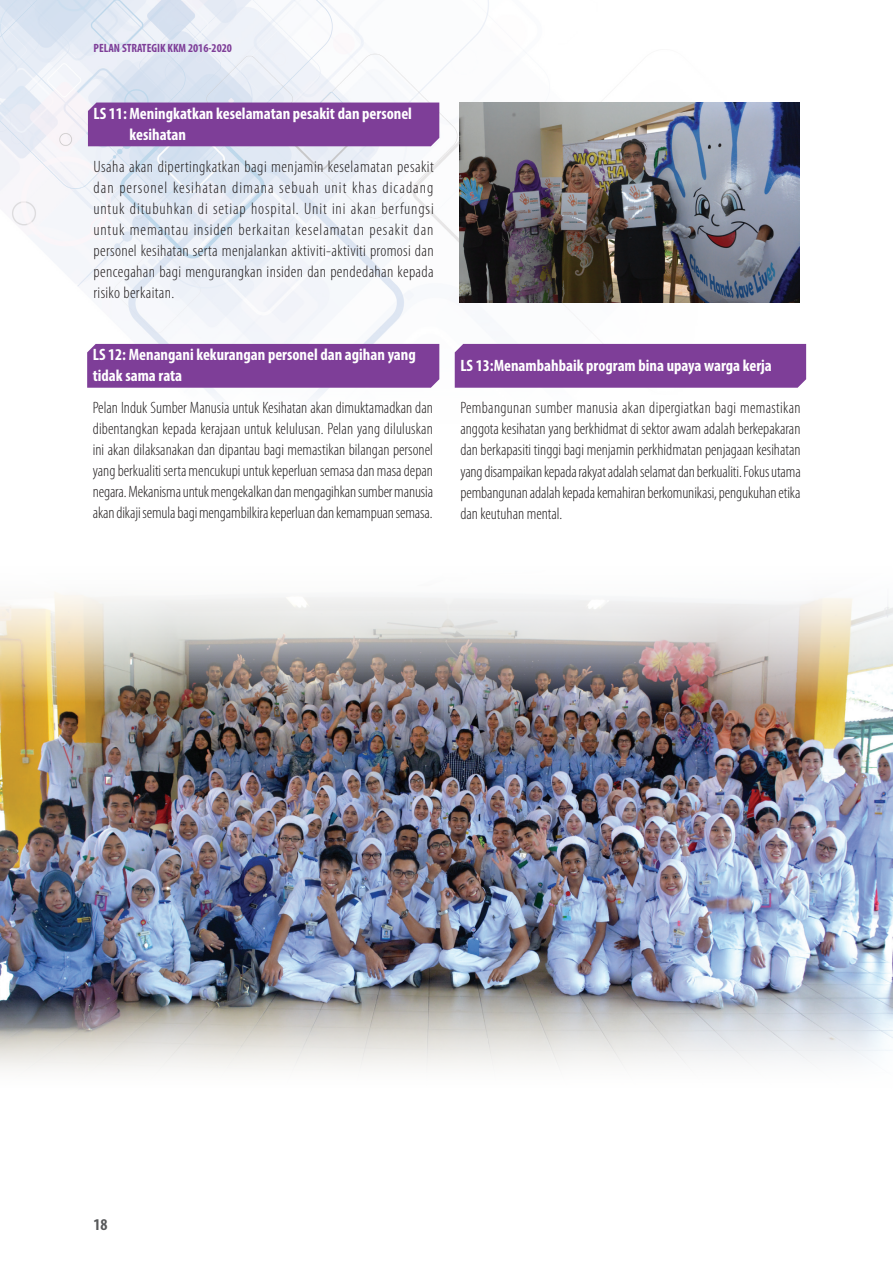
<style>
.page{position:relative;width:893px;height:1263px;background:#fff}
.page>*{position:absolute;margin:0;border:0;box-sizing:border-box;transform-origin:0 0}
.t1{font:300 condensed 16.5px/21px "Myriad Pro";letter-spacing:-.005em;color:#231f20;text-align:justify}
.t2{font:700 condensed 16.5px/21.6px "Myriad Pro";color:#fff}
.t3{font:700 condensed 16.5px "Myriad Pro";color:#57585a}
.t4{font:700 condensed 12px "Myriad Pro";color:#7e3e98}
</style>
<div class="page">
<img style="left:0;top:0;width:756px;height:399px">
<div style="left:88px;top:103px;width:351px;height:43px;background:#7e3e98"></div>
<div style="left:87px;top:344px;width:352px;height:44px;background:#7e3e98"></div>
<div style="left:455px;top:344px;width:351px;height:44px;background:#7e3e98"></div>
<img style="left:459px;top:103px;width:340px;height:200px">
<img style="left:0;top:592px;width:893px;height:478px">
<p class="t4" style="left:94px;top:41px;width:140px">PELAN STRATEGIK KKM 2016-2020</p>
<p class="t2" style="left:130px;top:102px;width:284px;text-indent:-36px">LS 11: Meningkatkan keselamatan pesakit dan personel kesihatan</p>
<p class="t1" style="left:94px;top:156px;width:342px">Usaha akan dipertingkatkan bagi menjamin keselamatan pesakit dan personel kesihatan dimana sebuah unit khas dicadang untuk ditubuhkan di setiap hospital. Unit ini akan berfungsi untuk memantau insiden berkaitan keselamatan pesakit dan personel kesihatan serta menjalankan aktiviti-aktiviti promosi dan pencegahan bagi mengurangkan insiden dan pendedahan kepada risiko berkaitan.</p>
<p class="t2" style="left:93px;top:344px;width:325px;line-height:21px">LS 12: Menangani kekurangan personel dan agihan yang tidak sama rata</p>
<p class="t1" style="left:93px;top:397px;width:342px">Pelan Induk Sumber Manusia untuk Kesihatan akan dimuktamadkan dan dibentangkan kepada kerajaan untuk kelulusan. Pelan yang diluluskan ini akan dilaksanakan dan dipantau bagi memastikan bilangan personel yang berkualiti serta mencukupi untuk keperluan semasa dan masa depan negara. Mekanisma untuk mengekalkan dan mengagihkan sumber manusia akan dikaji semula bagi mengambilkira keperluan dan kemampuan semasa.</p>
<p class="t2" style="left:460px;top:355px;width:313px">LS 13:Menambahbaik program bina upaya warga kerja</p>
<p class="t1" style="left:460px;top:398px;width:342px">Pembangunan sumber manusia akan dipergiatkan bagi memastikan anggota kesihatan yang berkhidmat di sektor awam adalah berkepakaran dan berkapasiti tinggi bagi menjamin perkhidmatan penjagaan kesihatan yang disampaikan kepada rakyat adalah selamat dan berkualiti. Fokus utama pembangunan adalah kepada kemahiran berkomunikasi, pengukuhan etika dan keutuhan mental.</p>
<p class="t3" style="left:94px;top:1214px;width:16px">18</p>
</div>
